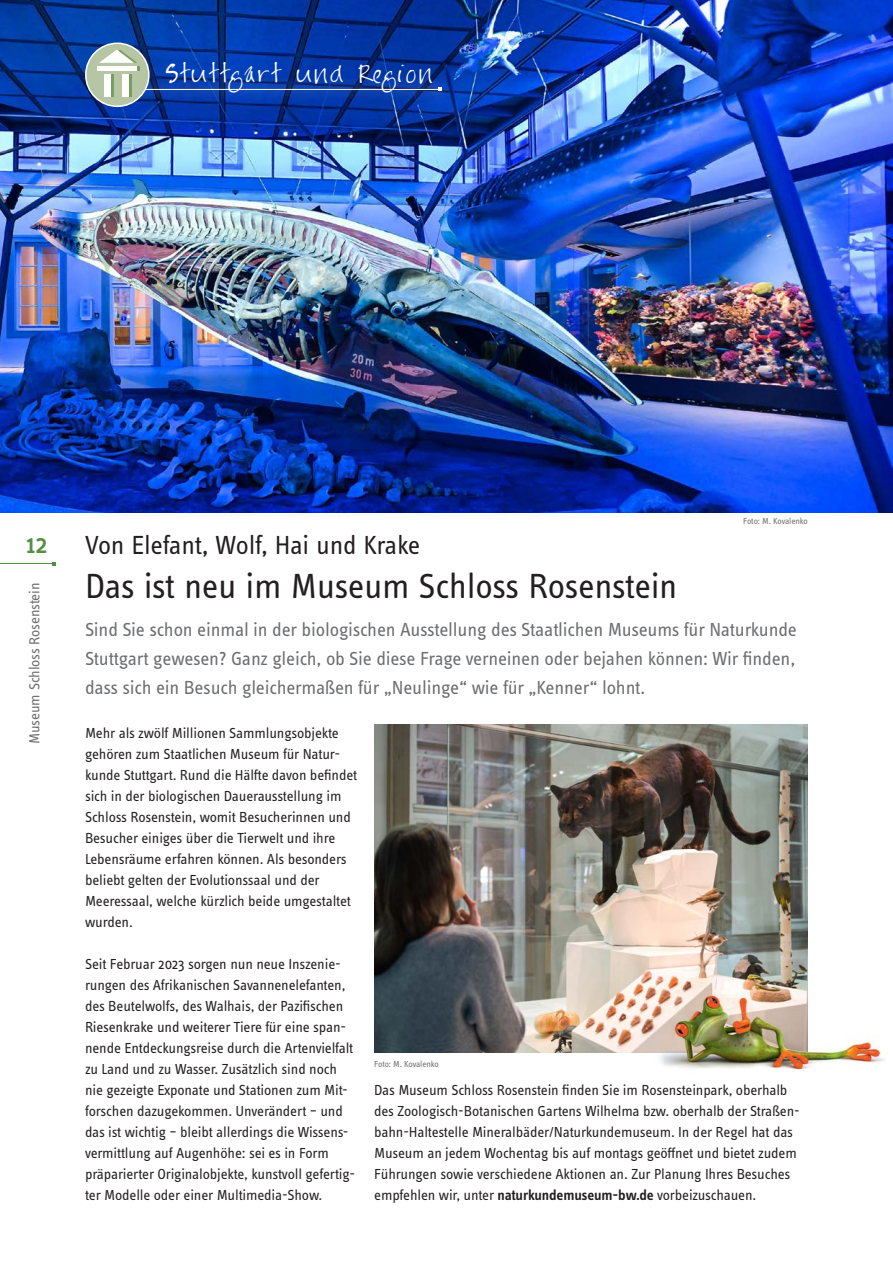
<style>
.page{position:relative;width:893px;height:1263px;background:#fff}
.page>*{position:absolute;margin:0;border:0;box-sizing:border-box;transform-origin:0 0}
.t1{font:36px "Info Text Pro";letter-spacing:-.015em;color:#231f20}
.t2{font:27px "Info Text Pro";letter-spacing:-.01em;color:#231f20}
.t3{font:500 27px "Info Text Pro";color:#548f44}
.t4{font:21px "FG Jayne Print";letter-spacing:.1em;color:#fff}
.t5{font:19.5px/28.5px "Info Text Pro";letter-spacing:-.01em;color:#6c6d70;text-align:justify}
.t6{font:15px/21px "Info Text Pro";letter-spacing:-.01em;color:#231f20}
.t7{font:15px "Info Text Pro";letter-spacing:-.015em;color:#6c6d70}
.t8{font:9px "Info Text Pro";letter-spacing:-.01em;color:#6c6d70}
.s1{font-weight:600}
</style>
<div class="page">
<img style="left:0;top:0;width:893px;height:512px">
<hr style="left:0;top:563px;width:54px;height:1px;background:#548f44">
<svg style="left:134px;top:77px;width:318px;height:25px;background:#0b3aa0"></svg>
<hr style="left:118px;top:89px;width:322px;height:1px;background:#fff">
<div style="left:86px;top:43px;width:63px;height:63px;background:#b6c5a4;border-radius:50%"></div>
<div style="left:85px;top:43px;width:65px;height:64px;border:2px solid #fff;border-radius:50%"></div>
<hr style="left:100px;top:67px;width:40px;height:4px;background:#769f5f">
<div style="left:107px;top:74px;width:7px;height:23px;background:#769f5f"></div>
<div style="left:126px;top:74px;width:6px;height:23px;background:#769f5f"></div>
<hr style="left:97px;top:67px;width:40px;height:4px;background:#fff">
<div style="left:104px;top:74px;width:7px;height:23px;background:#fff"></div>
<div style="left:123px;top:74px;width:6px;height:23px;background:#fff"></div>
<svg style="left:99px;top:50px;width:38px;height:13px"></svg>
<img style="left:374px;top:724px;width:434px;height:329px">
<img style="left:654px;top:988px;width:231px;height:82px">
<img style="left:676px;top:996px;width:203px;height:72px">
<h3 class="t4" style="left:166px;top:63px;width:269px">Stuttgart und Region</h3>
<h2 class="t3" style="left:26px;top:528px;width:23px">12</h2>
<p class="t7" style="left:26px;top:744px;width:163px;rotate:-90deg">Museum Schloss Rosenstein</p>
<h2 class="t2" style="left:85px;top:529px;width:337px">Von Elefant, Wolf, Hai und Krake</h2>
<h1 class="t1" style="left:85px;top:564px;width:594px">Das ist neu im Museum Schloss Rosenstein</h1>
<p class="t8" style="left:743px;top:516px;width:66px">Foto: M. Kovalenko</p>
<p class="t5" style="left:85px;top:615px;width:713px">Sind Sie schon einmal in der biologischen Ausstellung des Staatlichen Museums für Naturkunde Stuttgart gewesen? Ganz gleich, ob Sie diese Frage verneinen oder bejahen können: Wir finden, dass sich ein Besuch gleichermaßen für „Neulinge“ wie für „Kenner“ lohnt.</p>
<p class="t6" style="left:85px;top:722px;width:274px">Mehr als zwölf Millionen Sammlungsobjekte gehören zum Staatlichen Museum für Natur&shy;kunde Stuttgart. Rund die Hälfte davon befindet sich in der biologischen Dauerausstellung im Schloss Rosenstein, womit Besucherinnen und Besucher einiges über die Tierwelt und ihre Lebensräume erfahren können. Als besonders beliebt gelten der Evolutionssaal und der Meeressaal, welche kürzlich beide umgestaltet wurden.</p>
<p class="t6" style="left:85px;top:953px;width:272px">Seit Februar 2023 sorgen nun neue Inszenie&shy;rungen des Afrikanischen Savannenelefanten, des Beutelwolfs, des Walhais, der Pazifischen Riesenkrake und weiterer Tiere für eine span&shy;nende Entdeckungsreise durch die Artenvielfalt zu Land und zu Wasser. Zusätzlich sind noch nie gezeigte Exponate und Stationen zum Mit&shy;forschen dazugekommen. Unverändert – und das ist wichtig – bleibt allerdings die Wissens&shy;vermittlung auf Augenhöhe: sei es in Form präparierter Originalobjekte, kunstvoll gefertig&shy;ter Modelle oder einer Multimedia-Show.</p>
<p class="t8" style="left:374px;top:1059px;width:66px">Foto: M. Kovalenko</p>
<p class="t6" style="left:374px;top:1079px;width:427px">Das Museum Schloss Rosenstein finden Sie im Rosensteinpark, oberhalb des Zoologisch-Botanischen Gartens Wilhelma bzw. oberhalb der Straßen&shy;bahn-Haltestelle Mineralbäder/Naturkundemuseum. In der Regel hat das Museum an jedem Wochentag bis auf montags geöffnet und bietet zudem Führungen sowie verschiedene Aktionen an. Zur Planung Ihres Besuches empfehlen wir, unter <span class="s1">naturkundemuseum-bw.de</span> vorbeizuschauen.</p>
</div>
